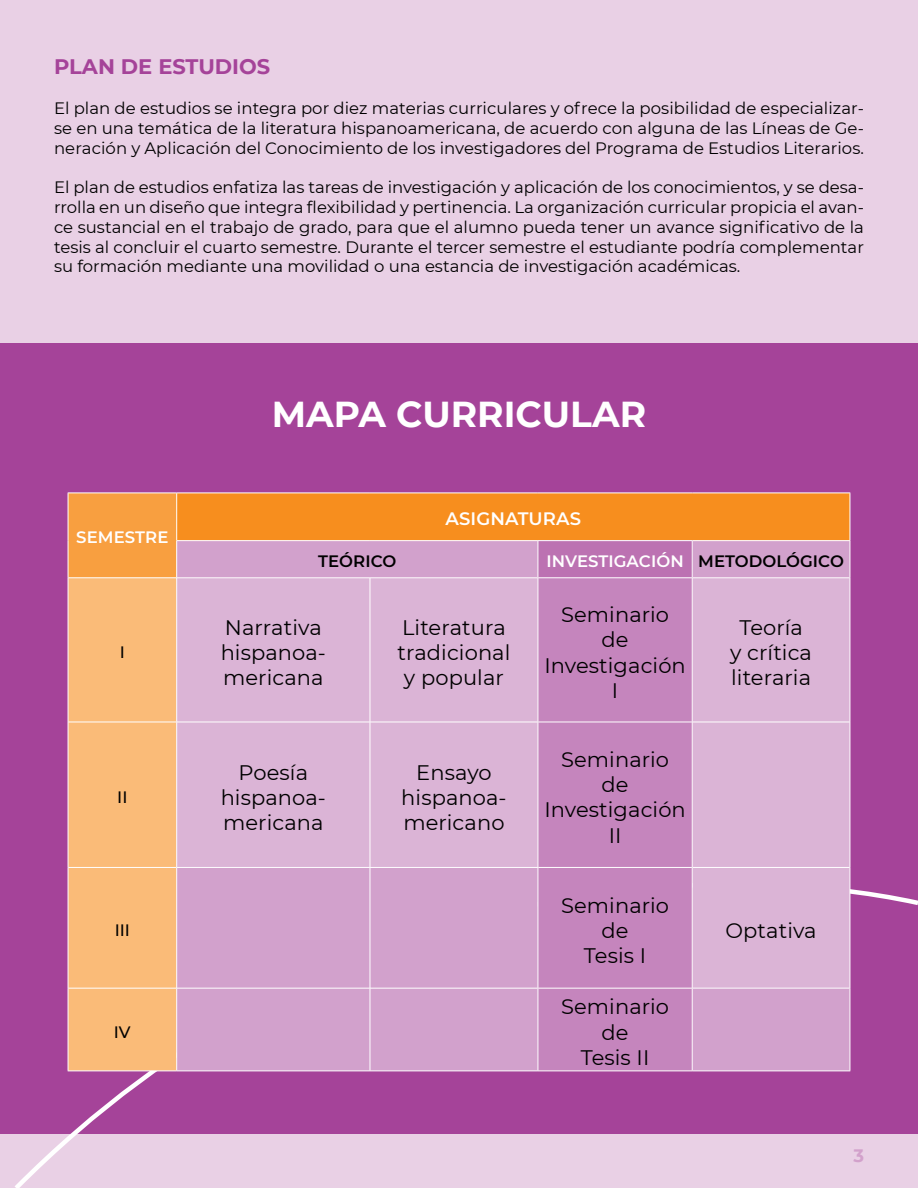
<style>
.page{position:relative;width:918px;height:1188px;background:#e9d0e5}
.page>*{position:absolute;margin:0;border:0;box-sizing:border-box;transform-origin:0 0}
.t1{font:700 36px "Montserrat";color:#fff}
.t2{font:21px/25.2px "Montserrat";letter-spacing:.005em;color:#000;text-align:center}
.t3{font:700 21px "Montserrat";color:#a54399}
.t4{font:600 18px "Montserrat";letter-spacing:.005em;color:#fff}
.t5{font:700 18px "Montserrat";color:#bc72b2}
.t6{font:16.5px/19.8px "Montserrat";color:#000;text-align:justify}
.t7{font:600 16.5px "Montserrat";letter-spacing:.005em;color:#fff}
.t8{font:500 16.5px "Montserrat";color:#000}
.t9{font:600 16.5px "Montserrat";letter-spacing:.005em;color:#000}
.s1{color:#000}
</style>
<div class="page">
<div style="left:0;top:344px;width:918px;height:790px;background:#a54399"></div>
<svg style="left:15px;top:860px;width:903px;height:328px"></svg>
<div style="left:68px;top:493px;width:109px;height:85px;background:#f89f40"></div>
<div style="left:177px;top:493px;width:673px;height:48px;background:#f78e1e"></div>
<div style="left:177px;top:541px;width:673px;height:530px;background:#d2a1cc"></div>
<div style="left:538px;top:541px;width:154px;height:37px;background:#bc72b2"></div>
<div style="left:69px;top:579px;width:107px;height:492px;background:#fabb78"></div>
<svg style="left:177px;top:579px;width:673px;height:409px;background:#d9b0d4"></svg>
<div style="left:539px;top:579px;width:153px;height:492px;background:#c585bd"></div>
<hr style="left:68px;top:493px;width:109px;height:1px;background:#fff">
<hr style="left:68px;top:493px;width:1px;height:48px;background:#fff">
<hr style="left:68px;top:541px;width:1px;height:37px;background:#fff">
<hr style="left:68px;top:988px;width:1px;height:83px;background:#fff">
<hr style="left:177px;top:493px;width:193px;height:1px;background:#fff">
<hr style="left:176px;top:493px;width:1px;height:47px;background:#fff">
<hr style="left:370px;top:493px;width:168px;height:1px;background:#fff">
<hr style="left:538px;top:493px;width:154px;height:1px;background:#fff">
<hr style="left:692px;top:493px;width:158px;height:1px;background:#fff">
<hr style="left:850px;top:493px;width:1px;height:47px;background:#fff">
<hr style="left:68px;top:578px;width:109px;height:1px;background:#fff">
<hr style="left:68px;top:722px;width:109px;height:1px;background:#fff">
<hr style="left:68px;top:867px;width:108px;height:1px;background:#fff">
<hr style="left:68px;top:988px;width:109px;height:1px;background:#fff">
<hr style="left:68px;top:578px;width:1px;height:144px;background:#fff">
<hr style="left:68px;top:722px;width:1px;height:145px;background:#fff">
<hr style="left:68px;top:867px;width:1px;height:121px;background:#fff">
<hr style="left:176px;top:540px;width:194px;height:1px;background:#fff">
<hr style="left:176px;top:541px;width:1px;height:37px;background:#fff">
<hr style="left:370px;top:540px;width:168px;height:1px;background:#fff">
<hr style="left:176px;top:578px;width:1px;height:144px;background:#fff">
<hr style="left:176px;top:722px;width:1px;height:145px;background:#fff">
<hr style="left:176px;top:867px;width:194px;height:1px;background:#fff">
<hr style="left:176px;top:868px;width:1px;height:120px;background:#fff">
<hr style="left:370px;top:867px;width:168px;height:1px;background:#fff">
<hr style="left:176px;top:988px;width:1px;height:83px;background:#fff">
<hr style="left:177px;top:578px;width:193px;height:1px;background:#fff">
<hr style="left:370px;top:578px;width:168px;height:1px;background:#fff">
<hr style="left:370px;top:578px;width:1px;height:144px;background:#fff">
<hr style="left:177px;top:722px;width:193px;height:1px;background:#fff">
<hr style="left:370px;top:722px;width:168px;height:1px;background:#fff">
<hr style="left:370px;top:722px;width:1px;height:145px;background:#fff">
<hr style="left:370px;top:868px;width:1px;height:120px;background:#fff">
<hr style="left:177px;top:988px;width:193px;height:1px;background:#fff">
<hr style="left:370px;top:988px;width:168px;height:1px;background:#fff">
<hr style="left:370px;top:988px;width:1px;height:83px;background:#fff">
<hr style="left:538px;top:578px;width:154px;height:1px;background:#fff">
<hr style="left:538px;top:988px;width:154px;height:1px;background:#fff">
<hr style="left:68px;top:1071px;width:109px;height:1px;background:#fff">
<hr style="left:177px;top:1071px;width:193px;height:1px;background:#fff">
<hr style="left:370px;top:1071px;width:168px;height:1px;background:#fff">
<hr style="left:538px;top:722px;width:154px;height:1px;background:#fff">
<hr style="left:538px;top:867px;width:154px;height:1px;background:#fff">
<hr style="left:692px;top:540px;width:158px;height:1px;background:#fff">
<hr style="left:850px;top:541px;width:1px;height:37px;background:#fff">
<hr style="left:850px;top:578px;width:1px;height:144px;background:#fff">
<hr style="left:850px;top:722px;width:1px;height:145px;background:#fff">
<hr style="left:850px;top:867px;width:1px;height:121px;background:#fff">
<hr style="left:850px;top:988px;width:1px;height:83px;background:#fff">
<hr style="left:692px;top:1071px;width:158px;height:1px;background:#fff">
<hr style="left:693px;top:578px;width:157px;height:1px;background:#fff">
<hr style="left:693px;top:722px;width:157px;height:1px;background:#fff">
<hr style="left:693px;top:867px;width:157px;height:1px;background:#fff">
<hr style="left:693px;top:988px;width:157px;height:1px;background:#fff">
<hr style="left:538px;top:540px;width:154px;height:1px;background:#fff">
<hr style="left:538px;top:541px;width:1px;height:37px;background:#fff">
<hr style="left:692px;top:541px;width:1px;height:37px;background:#fff">
<hr style="left:538px;top:578px;width:1px;height:144px;background:#fff">
<hr style="left:692px;top:578px;width:1px;height:144px;background:#fff">
<hr style="left:538px;top:722px;width:1px;height:145px;background:#fff">
<hr style="left:692px;top:722px;width:1px;height:145px;background:#fff">
<hr style="left:538px;top:868px;width:1px;height:120px;background:#fff">
<hr style="left:692px;top:867px;width:1px;height:121px;background:#fff">
<hr style="left:538px;top:988px;width:1px;height:83px;background:#fff">
<hr style="left:692px;top:988px;width:1px;height:83px;background:#fff">
<hr style="left:538px;top:1071px;width:154px;height:1px;background:#fff">
<p class="t3" style="left:54px;top:52px;width:218px">PLAN DE ESTUDIOS</p>
<p class="t6" style="left:54px;top:98px;width:812px">El plan de estudios se integra por diez materias curriculares y ofrece la posibilidad de especializar&shy;se en una temática de la literatura hispanoamericana, de acuerdo con alguna de las Líneas de Ge&shy;neración y Aplicación del Conocimiento de los investigadores del Programa de Estudios Literarios.</p>
<p class="t6" style="left:54px;top:177px;width:812px">El plan de estudios enfatiza las tareas de investigación y aplicación de los conocimientos, y se desa&shy;rrolla en un diseño que integra flexibilidad y pertinencia. La organización curricular propicia el avan&shy;ce sustancial en el trabajo de grado, para que el alumno pueda tener un avance significativo de la tesis al concluir el cuarto semestre. Durante el tercer semestre el estudiante podría complementar su formación mediante una movilidad o una estancia de investigación académicas.</p>
<h1 class="t1" style="left:272px;top:388px;width:376px">MAPA CURRICULAR</h1>
<p class="t7" style="left:76px;top:526px;width:94px">SEMESTRE</p>
<p class="t8" style="left:120px;top:640px;width:7px">I</p>
<p class="t8" style="left:117px;top:785px;width:12px">II</p>
<p class="t8" style="left:115px;top:918px;width:17px">III</p>
<p class="t8" style="left:114px;top:1020px;width:18px">IV</p>
<p class="t4" style="left:446px;top:506px;width:137px">ASIGNATURAS</p>
<p class="t9" style="left:318px;top:550px;width:80px">TEÓRICO</p>
<p class="t7" style="left:546px;top:550px;width:299px">INVESTIGACIÓN <span class="s1">METODOLÓGICO</span></p>
<p class="t2" style="left:221px;top:614px;width:107px;text-align:left">Narrativa hispanoa&shy;mericana</p>
<p class="t2" style="left:397px;top:614px;width:115px">Literatura tradicional y popular</p>
<p class="t2" style="left:221px;top:759px;width:107px">Poesía hispanoa&shy;mericana</p>
<p class="t2" style="left:401px;top:759px;width:107px">Ensayo hispanoa&shy;mericano</p>
<p class="t2" style="left:544px;top:601px;width:143px">Seminario<br>de<br>Investigación<br>I</p>
<p class="t2" style="left:544px;top:746px;width:143px">Seminario<br>de<br>Investigación<br>II</p>
<p class="t2" style="left:561px;top:892px;width:110px">Seminario de<br>Tesis I</p>
<p class="t2" style="left:561px;top:994px;width:110px">Seminario de<br>Tesis II</p>
<p class="t2" style="left:730px;top:614px;width:83px">Teoría<br>y crítica literaria</p>
<p class="t2" style="left:726px;top:917px;width:93px">Optativa</p>
<p class="t5" style="left:853px;top:1143px;width:12px">3</p>
</div>
